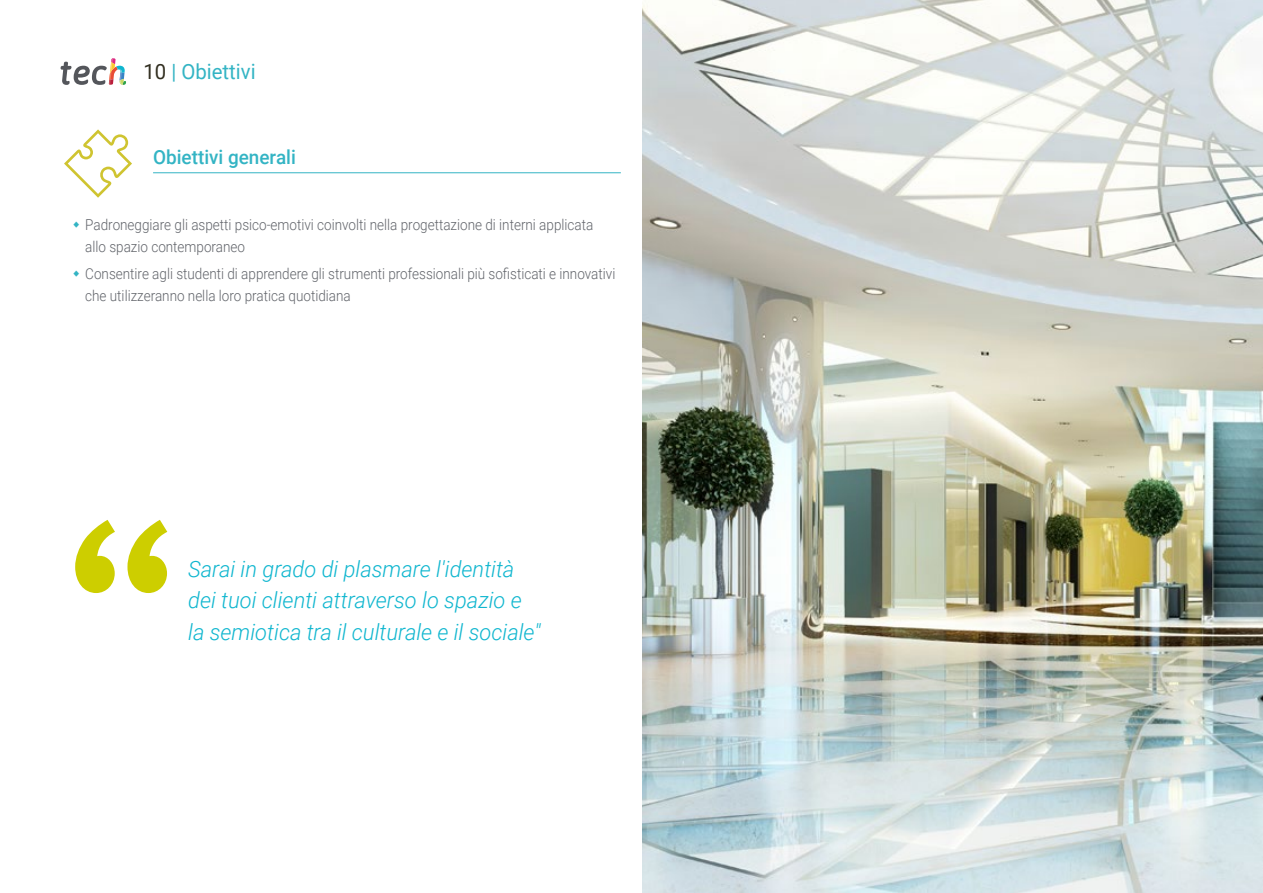
<style>
.page{position:relative;width:1263px;height:893px;background:#fff}
.page>*{position:absolute;margin:0;border:0;box-sizing:border-box;transform-origin:0 0}
.t1{font:italic 300 22.5px/31.5px "Roboto";color:#0fb6cf}
.t2{font:21px "Roboto";color:#33b4c4}
.t3{font:500 19.5px "Roboto";color:#33b4c4}
.t4{font:300 15px/22.5px "Roboto";color:#61646a;scale:.9 1}
.s1{color:#312e20}
</style>
<div class="page">
<hr style="left:153px;top:172px;width:468px;height:1px;background:#33b4c4">
<svg style="left:64px;top:129px;width:68px;height:69px"></svg>
<img style="left:642px;top:0;width:621px;height:893px">
<svg style="left:61px;top:58px;width:65px;height:27px"></svg>
<svg style="left:75px;top:520px;width:92px;height:73px"></svg>
<h2 class="t2" style="left:144px;top:57px;width:114px"><span class="s1">10</span> | Obiettivi</h2>
<h3 class="t3" style="left:153px;top:144px;width:144px">Obiettivi generali</h3>
<p class="t4" style="left:85px;top:213px;width:566px">Padroneggiare gli aspetti psico-emotivi coinvolti nella progettazione di interni applicata allo spazio contemporaneo</p>
<p class="t4" style="left:85px;top:262px;width:590px">Consentire agli studenti di apprendere gli strumenti professionali più sofisticati e innovativi che utilizzeranno nella loro pratica quotidiana</p>
<h1 class="t1" style="left:188px;top:552px;width:354px">Sarai in grado di plasmare l'identità dei tuoi clienti attraverso lo spazio e la semiotica tra il culturale e il sociale"</h1>
</div>
